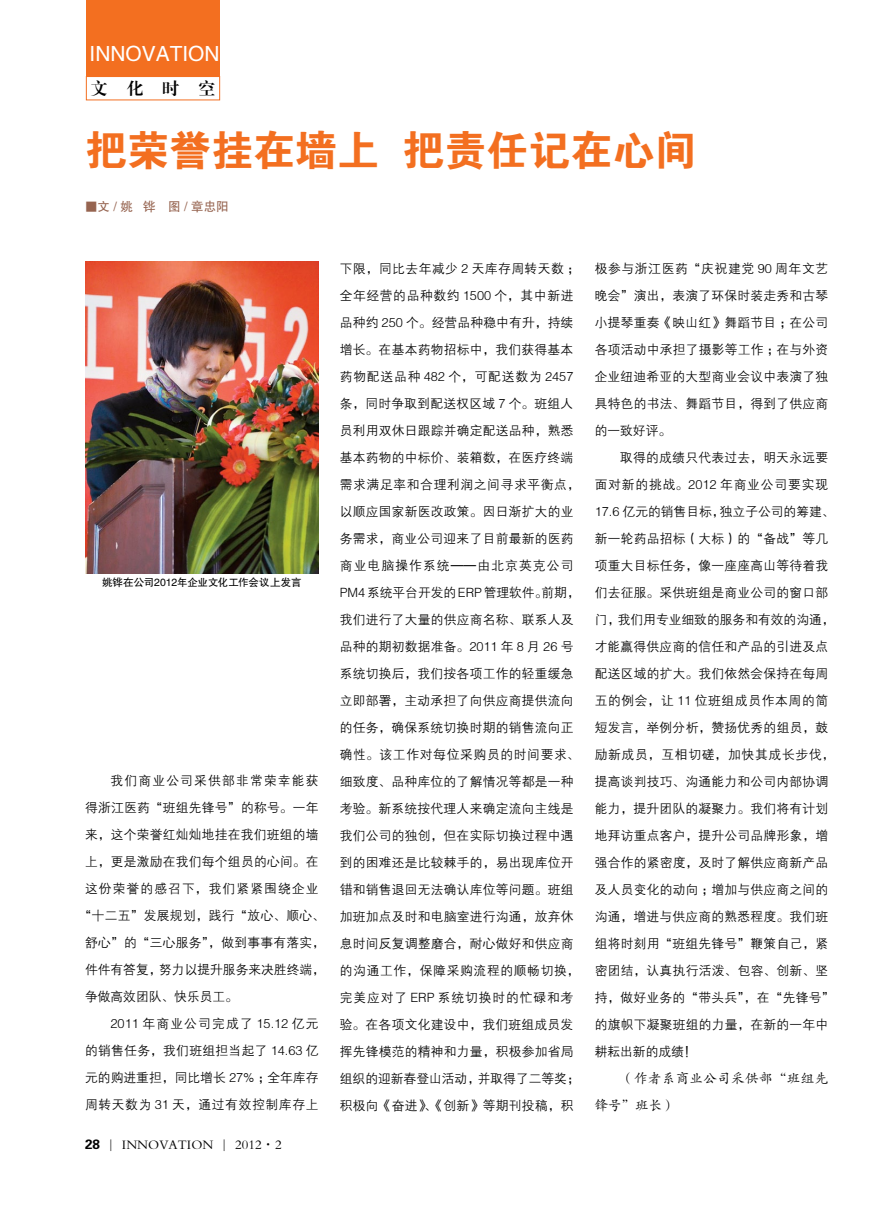
<style>
.page{position:relative;width:893px;height:1212px;background:#fff}
.page>*{position:absolute;margin:0;border:0;box-sizing:border-box;transform-origin:0 0}
.t1{font:42px "FZDHTJW GB1 0";color:#f36f20}
.t2{font:21px "FZHTK GBK1 0";color:#fff}
.t3{font:16.5px "FZXBSJW GB1 0";color:#000}
.t4{font:13.5px/27px "FZKTJW GB1 0";letter-spacing:.03em;color:#000}
.t5{font:13.5px "FZBSK GBK1 0";color:#000}
.t6{font:12.75px/27px "FZZDXJW GB1 0";letter-spacing:.02em;color:#000}
.t7{font:12.75px "FZZDXJW GB1 0";letter-spacing:.095em;color:#000}
.t8{font:12.75px "FZZDXJW GB1 0";color:#000}
.t9{font:12.75px "FZZDXJW GB1 0";letter-spacing:.05em;color:#000}
.t10{font:12.75px "FZZDXJW GB1 0";letter-spacing:.09em;color:#000}
.t11{font:12.75px "FZHTJW GB1 0";color:#966450}
.t12{font:10.5px "FZHTJW GB1 0";letter-spacing:-.01em;color:#000}
.s1{font-family:"FZDHTJW GB1 0"}
</style>
<div class="page">
<div style="left:86px;top:0;width:134px;height:77px;background:#f36f20"></div>
<img style="left:85px;top:262px;width:234px;height:311px">
<h2 class="t2" style="left:90px;top:42px;width:132px">INNOVATION</h2>
<p class="t3" style="left:91px;top:79px;width:126px">文化时空</p>
<h1 class="t1" style="left:85px;top:128px;width:613px">把荣誉挂在墙上 把责任记在心间</h1>
<p class="t11" style="left:85px;top:199px;width:145px">■文 / 姚 铧　图 / 章忠阳</p>
<p class="t12" style="left:102px;top:577px;width:201px">姚铧在公司2012年企业文化工作会议上发言</p>
<p class="t7" style="left:111px;top:774px;width:210px">我们商业公司采供部非常荣幸能获</p>
<p class="t6" style="left:85px;top:795px;width:235px">得浙江医药“班组先锋号”的称号。一年</p>
<p class="t6" style="left:85px;top:822px;width:235px">来，这个荣誉红灿灿地挂在我们班组的墙</p>
<p class="t6" style="left:85px;top:849px;width:235px">上，更是激励在我们每个组员的心间。在</p>
<p class="t10" style="left:85px;top:882px;width:235px">这份荣誉的感召下，我们紧紧围绕企业</p>
<p class="t6" style="left:79px;top:903px;width:248px">“十二五”发展规划，践行“放心、顺心、</p>
<p class="t6" style="left:85px;top:930px;width:241px">舒心”的“三心服务”，做到事事有落实，</p>
<p class="t8" style="left:85px;top:963px;width:241px">件件有答复，努力以提升服务来决胜终端，</p>
<p class="t8" style="left:85px;top:990px;width:154px">争做高效团队、快乐员工。</p>
<p class="t7" style="left:111px;top:1017px;width:210px">2011 年商业公司完成了 15.12 亿元</p>
<p class="t6" style="left:85px;top:1038px;width:235px">的销售任务，我们班组担当起了 14.63 亿</p>
<p class="t6" style="left:85px;top:1065px;width:235px">元的购进重担，同比增长 27% ；全年库存</p>
<p class="t9" style="left:85px;top:1098px;width:235px">周转天数为 31 天，通过有效控制库存上</p>
<p class="t5" style="left:85px;top:1137px;width:198px"><span class="s1">28</span> | INNOVATION | 2012·2</p>
<p class="t6" style="left:340px;top:255px;width:241px">下限，同比去年减少 2 天库存周转天数；全年经营的品种数约 1500 个，其中新进品种约 250 个。经营品种稳中有升，持续增长。在基本药物招标中，我们获得基本药物配送品种 482 个，可配送数为 2457条，同时争取到配送权区域 7 个。班组人员利用双休日跟踪并确定配送品种，熟悉基本药物的中标价、装箱数，在医疗终端需求满足率和合理利润之间寻求平衡点，以顺应国家新医改政策。因日渐扩大的业务需求，商业公司迎来了目前最新的医药商业电脑操作系统——由北京英克公司<br>PM4系统平台开发的ERP管理软件。前期，我们进行了大量的供应商名称、联系人及品种的期初数据准备。2011 年 8 月 26 号系统切换后，我们按各项工作的轻重缓急立即部署，主动承担了向供应商提供流向的任务，确保系统切换时期的销售流向正确性。该工作对每位采购员的时间要求、细致度、品种库位的了解情况等都是一种考验。新系统按代理人来确定流向主线是我们公司的独创，但在实际切换过程中遇到的困难还是比较棘手的，易出现库位开错和销售退回无法确认库位等问题。班组加班加点及时和电脑室进行沟通，放弃休息时间反复调整磨合，耐心做好和供应商的沟通工作，保障采购流程的顺畅切换，完美应对了 ERP 系统切换时的忙碌和考验。在各项文化建设中，我们班组成员发挥先锋模范的精神和力量，积极参加省局组织的迎新春登山活动，并取得了二等奖；积极向《奋进》、《创新》等期刊投稿，积</p>
<p class="t6" style="left:595px;top:255px;width:235px;text-align:justify">极参与浙江医药“庆祝建党 90 周年文艺晚会”演出，表演了环保时装走秀和古琴小提琴重奏《映山红》舞蹈节目；在公司各项活动中承担了摄影等工作；在与外资企业纽迪希亚的大型商业会议中表演了独具特色的书法、舞蹈节目，得到了供应商的一致好评。</p>
<p class="t6" style="left:595px;top:444px;width:241px;text-indent:26px">取得的成绩只代表过去，明天永远要面对新的挑战。2012 年商业公司要实现<br>17.6 亿元的销售目标，独立子公司的筹建、新一轮药品招标（大标）的“备战”等几项重大目标任务，像一座座高山等待着我们去征服。采供班组是商业公司的窗口部门，我们用专业细致的服务和有效的沟通，才能赢得供应商的信任和产品的引进及点配送区域的扩大。我们依然会保持在每周五的例会，让 11 位班组成员作本周的简短发言，举例分析，赞扬优秀的组员，鼓励新成员，互相切磋，加快其成长步伐，提高谈判技巧、沟通能力和公司内部协调能力，提升团队的凝聚力。我们将有计划地拜访重点客户，提升公司品牌形象，增强合作的紧密度，及时了解供应商新产品及人员变化的动向；增加与供应商之间的沟通，增进与供应商的熟悉程度。我们班组将时刻用“班组先锋号”鞭策自己，紧密团结，认真执行活泼、包容、创新、坚持，做好业务的“带头兵”，在“先锋号”的旗帜下凝聚班组的力量，在新的一年中耕耘出新的成绩！</p>
<p class="t4" style="left:595px;top:1065px;width:235px;text-indent:26px">（作者系商业公司采供部“班组先锋号”班长）</p>
</div>
